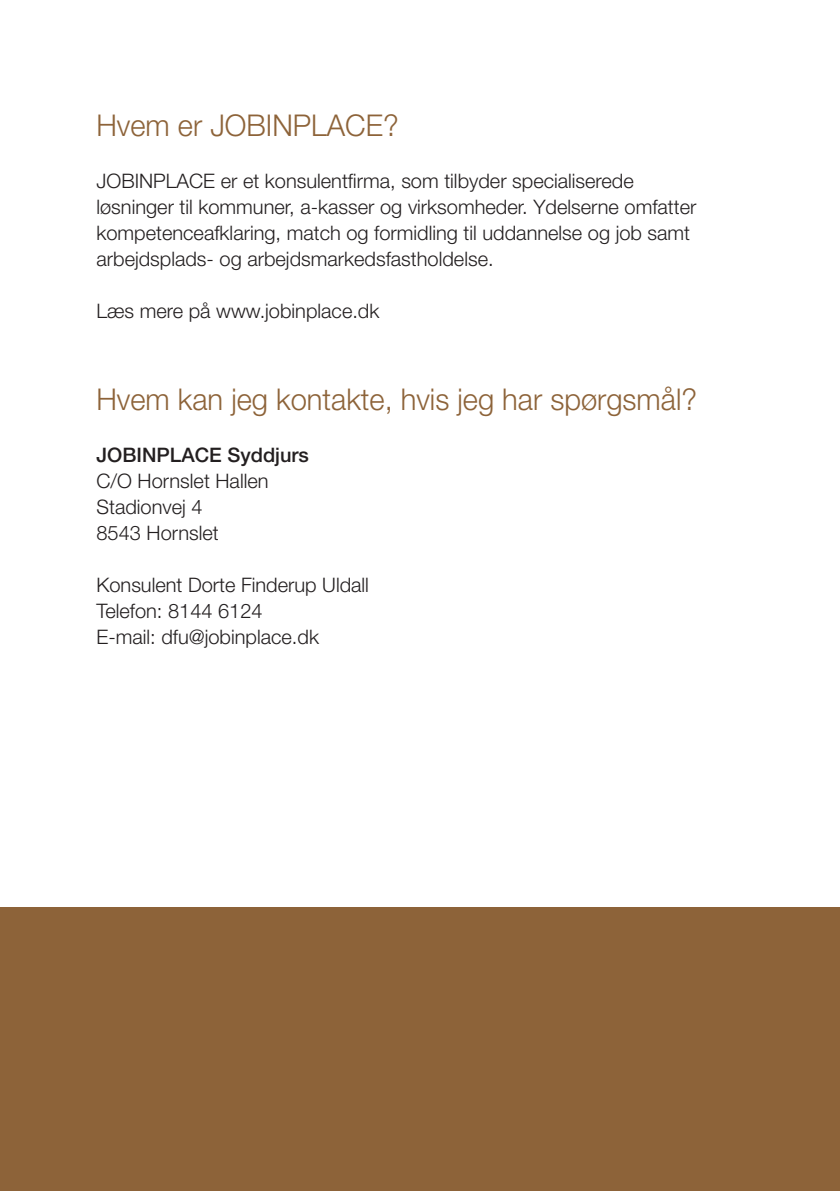
<style>
.page{position:relative;width:840px;height:1191px;background:#fff}
.page>*{position:absolute;margin:0;border:0;box-sizing:border-box;transform-origin:0 0}
.t1{font:300 30px "Helvetica Neue";color:#8d6339}
.t2{font:300 20px/26px "Helvetica Neue";color:#231f20}
.t3{font:500 20px "Helvetica Neue";color:#231f20}
</style>
<div class="page">
<div style="left:0;top:907px;width:839px;height:284px;background:#8d6339"></div>
<p class="t1" style="left:96px;top:107px;width:303px">Hvem er JOBINPLACE?</p>
<p class="t2" style="left:96px;top:168px;width:601px">JOBINPLACE er et konsulentfirma, som tilbyder specialiserede løsninger til kommuner, a-kasser og virksomheder. Ydelserne omfatter kompetenceafklaring, match og formidling til uddannelse og job samt arbejdsplads- og arbejdsmarkedsfastholdelse.</p>
<p class="t2" style="left:96px;top:298px;width:284px">Læs mere på www.jobinplace.dk</p>
<p class="t1" style="left:96px;top:381px;width:601px">Hvem kan jeg kontakte, hvis jeg har spørgsmål?</p>
<p class="t3" style="left:96px;top:443px;width:214px">JOBINPLACE Syddjurs</p>
<p class="t2" style="left:96px;top:468px;width:173px">C/O Hornslet Hallen</p>
<p class="t2" style="left:96px;top:494px;width:107px">Stadionvej 4</p>
<p class="t2" style="left:96px;top:520px;width:124px">8543 Hornslet</p>
<p class="t2" style="left:96px;top:572px;width:274px">Konsulent Dorte Finderup Uldall</p>
<p class="t2" style="left:96px;top:598px;width:168px">Telefon: 8144 6124</p>
<p class="t2" style="left:96px;top:624px;width:224px">E-mail: dfu@jobinplace.dk</p>
</div>
